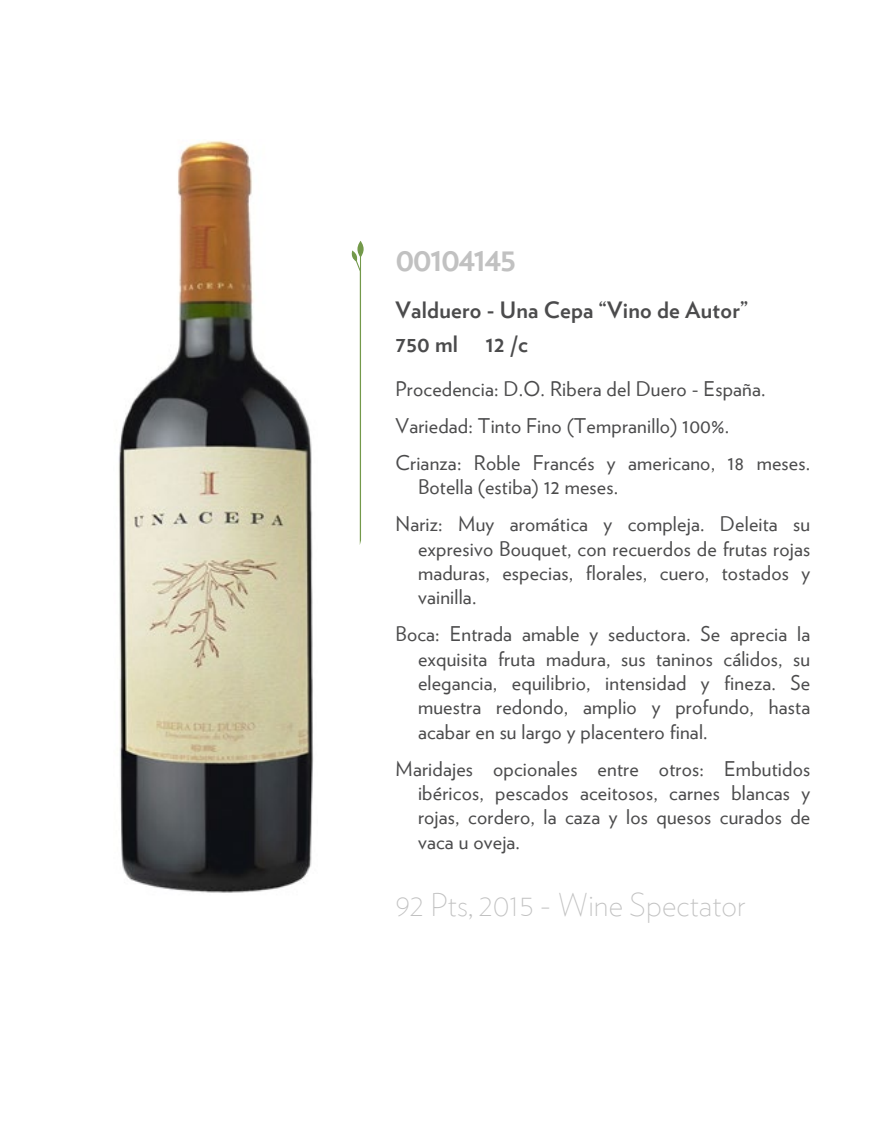
<style>
.page{position:relative;width:891px;height:1134px;background:#fff}
.page>*{position:absolute;margin:0;border:0;box-sizing:border-box;transform-origin:0 0}
.t1{font:700 33.75px "Verlag";letter-spacing:-.05em;color:#c1c1c1}
.t2{font:200 31.5px "Verlag";color:#c1c1c1}
.t3{font:700 22.5px "Verlag";letter-spacing:.01em;color:#4b4b4c}
.t4{font:20.25px/24.3px "Verlag";letter-spacing:.01em;color:#4b4b4c;text-align:justify}
</style>
<div class="page">
<img style="left:118px;top:140px;width:196px;height:753px">
<svg style="left:351px;top:241px;width:13px;height:304px"></svg>
<h1 class="t1" style="left:396px;top:232px;width:122px">00104145</h1>
<p class="t3" style="left:396px;top:292px;width:354px">Valduero - Una Cepa “Vino de Autor”</p>
<p class="t3" style="left:396px;top:326px;width:64px">750 ml</p>
<p class="t3" style="left:486px;top:326px;width:44px">12 /c</p>
<p class="t4" style="left:396px;top:369px;width:416px;line-height:37.1px;text-align:left">Procedencia: D.O. Ribera del Duero - España.<br>Variedad: Tinto Fino (Tempranillo) 100%.<br>Crianza: Roble Francés y americano, 18 meses.</p>
<p class="t4" style="left:396px;top:468px;width:416px;line-height:37.1px;text-indent:22px">Botella (estiba) 12 meses.<br>Nariz: Muy aromática y compleja. Deleita su</p>
<p class="t4" style="left:418px;top:535px;width:394px">expresivo Bouquet, con recuerdos de frutas rojas maduras, especias, florales, cuero, tostados y vainilla.</p>
<p class="t4" style="left:418px;top:621px;width:394px;text-indent:-22px">Boca: Entrada amable y seductora. Se aprecia la exquisita fruta madura, sus taninos cálidos, su elegancia, equilibrio, intensidad y fineza. Se muestra redondo, amplio y profundo, hasta acabar en su largo y placentero final.</p>
<p class="t4" style="left:418px;top:755px;width:394px;text-indent:-22px">Maridajes opcionales entre otros: Embutidos ibéricos, pescados aceitosos, carnes blancas y rojas, cordero, la caza y los quesos curados de vaca u oveja.</p>
<h2 class="t2" style="left:396px;top:882px;width:352px">92 Pts, 2015 - Wine Spectator</h2>
</div>
